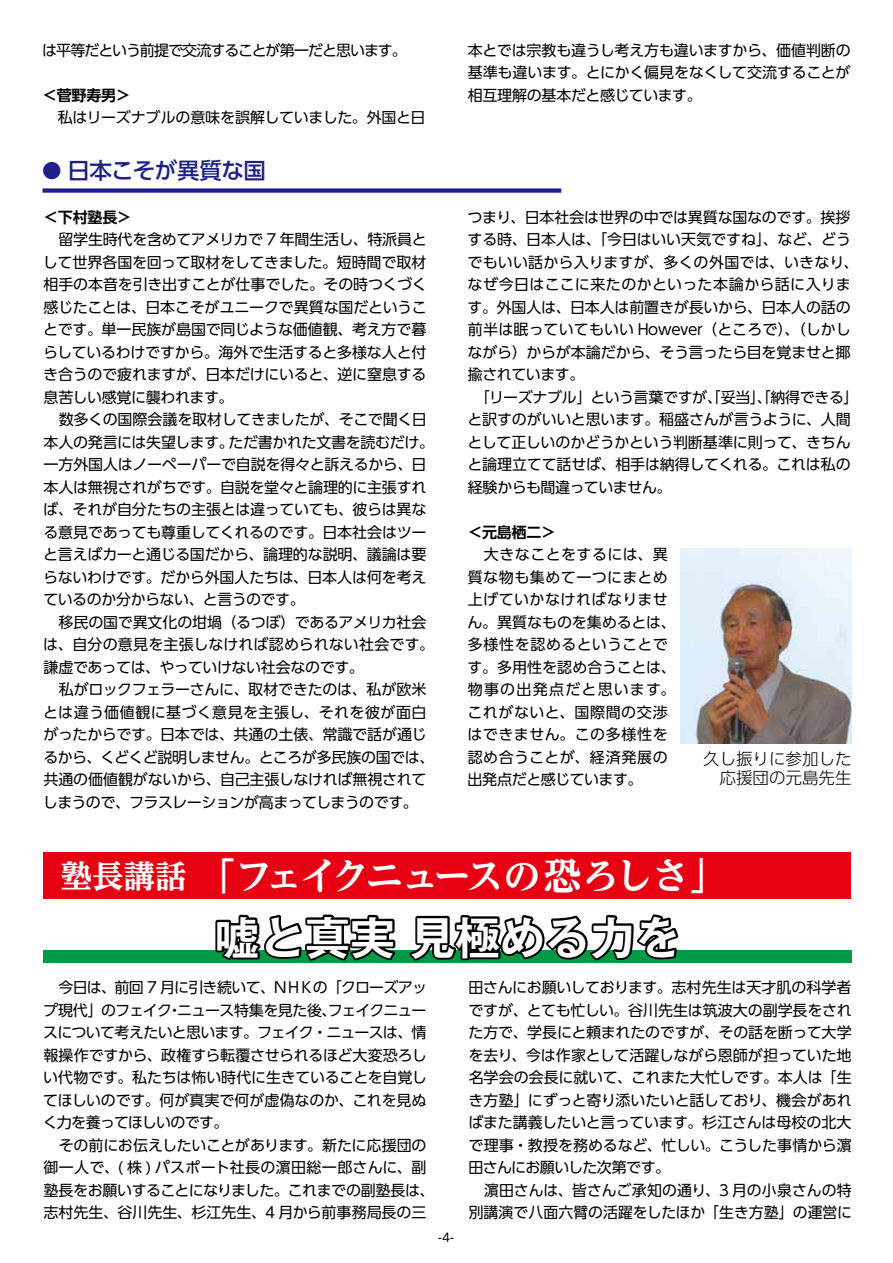
<style>
.page{position:relative;width:893px;height:1263px;background:#fff}
.page>*{position:absolute;margin:0;border:0;box-sizing:border-box;transform-origin:0 0}
.t1{font:700 45px "Gothic MB101 Pr 6 N De";color:#fff}
.t2{font:700 expanded 37.5px "UD Reimin Pr 6 N";letter-spacing:-.08em;color:#fff}
.t3{font:500 22.5px "UD Shin Go Pr 6 N";letter-spacing:-.025em;color:#1d2088}
.t4{font:300 16.5px/19.4px "UD Shin Go Pr 6 N";color:#000;text-align:right}
.t5{font:15px/22.5px "UD Shin Go Pr 6 N";letter-spacing:-.015em;color:#000}
.t6{font:15px/22.5px "UD Shin Go Pr 6 N";letter-spacing:.03em;color:#000}
.t7{font:15px "UD Shin Go Pr 6 N";letter-spacing:-.07em;color:#000}
.t8{font:700 15px "UD Shin Go Pr 6 N De";letter-spacing:-.01em;color:#000}
.t9{font:12px "UD Shin Go Pr 6 N";color:#000}
.s1{font-size:19.5px}
.s2{font-size:31.5px}
</style>
<div class="page">
<div style="left:43px;top:188px;width:518px;height:5px;background:#1d2088"></div>
<img style="left:680px;top:548px;width:171px;height:195px">
<div style="left:44px;top:852px;width:807px;height:47px;background:#e60012"></div>
<div style="left:44px;top:950px;width:808px;height:13px;background:#094"></div>
<svg style="left:215px;top:914px;width:464px;height:47px"></svg>
<p class="t7" style="left:42px;top:38px;width:366px">は平等だという前提で交流することが第一だと思います。</p>
<p class="t8" style="left:42px;top:83px;width:90px">＜菅野寿男＞</p>
<p class="t5" style="left:43px;top:106px;width:385px">　私はリーズナブルの意味を誤解していました。外国と日</p>
<h3 class="t3" style="left:42px;top:152px;width:225px"><span class="s1">●</span> 日本こそが異質な国</h3>
<p class="t8" style="left:43px;top:205px;width:90px">＜下村塾長＞</p>
<p class="t5" style="left:43px;top:228px;width:393px">　留学生時代を含めてアメリカで 7 年間生活し、特派員として世界各国を回って取材をしてきました。短時間で取材相手の本音を引き出すことが仕事でした。その時つくづく感じたことは、日本こそがユニークで異質な国だということです。単一民族が島国で同じような価値観、考え方で暮らしているわけですから。海外で生活すると多様な人と付き合うので疲れますが、日本だけにいると、逆に窒息する息苦しい感覚に襲われます。<br>　数多くの国際会議を取材してきましたが、そこで聞く日本人の発言には失望します。ただ書かれた文書を読むだけ。一方外国人はノーペーパーで自説を得々と訴えるから、日本人は無視されがちです。自説を堂々と論理的に主張すれば、それが自分たちの主張とは違っていても、彼らは異なる意見であっても尊重してくれるのです。日本社会はツーと言えばカーと通じる国だから、論理的な説明、議論は要らないわけです。だから外国人たちは、日本人は何を考えているのか分からない、と言うのです。<br>　移民の国で異文化の坩堝（るつぼ）であるアメリカ社会は、自分の意見を主張しなければ認められない社会です。謙虚であっては、やっていけない社会なのです。<br>　私がロックフェラーさんに、取材できたのは、私が欧米とは違う価値観に基づく意見を主張し、それを彼が面白がったからです。日本では、共通の土俵、常識で話が通じるから、くどくど説明しません。ところが多民族の国では、共通の価値観がないから、自己主張しなければ無視されてしまうので、フラスレーションが高まってしまうのです。</p>
<p class="t5" style="left:468px;top:38px;width:384px;text-align:justify">本とでは宗教も違うし考え方も違いますから、価値判断の基準も違います。とにかく偏見をなくして交流することが相互理解の基本だと感じています。</p>
<p class="t5" style="left:467px;top:205px;width:393px">つまり、日本社会は世界の中では異質な国なのです。挨拶する時、日本人は、「今日はいい天気ですね」、など、どうでもいい話から入りますが、多くの外国では、いきなり、なぜ今日はここに来たのかといった本論から話に入ります。外国人は、日本人は前置きが長いから、日本人の話の前半は眠っていてもいい However（ところで）、（しかしながら）からが本論だから、そう言ったら目を覚ませと揶揄されています。<br>　「リーズナブル」という言葉ですが、「妥当」、「納得できる」と訳すのがいいと思います。稲盛さんが言うように、人間として正しいのかどうかという判断基準に則って、きちんと論理立てて話せば、相手は納得してくれる。これは私の経験からも間違っていません。</p>
<p class="t8" style="left:467px;top:520px;width:90px">＜元島栖二＞</p>
<p class="t6" style="left:467px;top:543px;width:210px">　大きなことをするには、異質な物も集めて一つにまとめ上げていかなければなりません。異質なものを集めるとは、多様性を認めるということです。多用性を認め合うことは、物事の出発点だと思います。これがないと、国際間の交渉はできません。この多様性を認め合うことが、経済発展の出発点だと感じています。</p>
<p class="t4" style="left:703px;top:748px;width:150px">久し振りに参加した応援団の元島先生</p>
<h2 class="t2" style="left:61px;top:845px;width:668px"><span class="s2">塾長講話</span>「フェイクニュースの恐ろしさ」</h2>
<h1 class="t1" style="left:215px;top:900px;width:466px">嘘と真実 見極める力を</h1>
<p class="t5" style="left:43px;top:976px;width:393px">　今日は、前回 7 月に引き続いて、ＮＨＫの「クローズアップ現代」のフェイク・ニュース特集を見た後、フェイクニュースについて考えたいと思います。フェイク・ニュースは、情報操作ですから、政権すら転覆させられるほど大変恐ろしい代物です。私たちは怖い時代に生きていることを自覚してほしいのです。何が真実で何が虚偽なのか、これを見ぬく力を養ってほしいのです。<br>　その前にお伝えしたいことがあります。新たに応援団の御一人で、( 株 ) パスポート社長の濵田総一郎さんに、副塾長をお願いすることになりました。これまでの副塾長は、志村先生、谷川先生、杉江先生、4 月から前事務局長の三</p>
<p class="t5" style="left:468px;top:976px;width:385px;text-align:justify">田さんにお願いしております。志村先生は天才肌の科学者ですが、とても忙しい。谷川先生は筑波大の副学長をされた方で、学長にと頼まれたのですが、その話を断って大学を去り、今は作家として活躍しながら恩師が担っていた地名学会の会長に就いて、これまた大忙しです。本人は「生き方塾」にずっと寄り添いたいと話しており、機会があればまた講義したいと言っています。杉江さんは母校の北大で理事・教授を務めるなど、忙しい。こうした事情から濵田さんにお願いした次第です。</p>
<p class="t5" style="left:469px;top:1178px;width:385px;text-align:right">濵田さんは、皆さんご承知の通り、3 月の小泉さんの特別講演で八面六臂の活躍をしたほか「生き方塾」の運営に</p>
<p class="t9" style="left:438px;top:1227px;width:17px">-4-</p>
</div>
